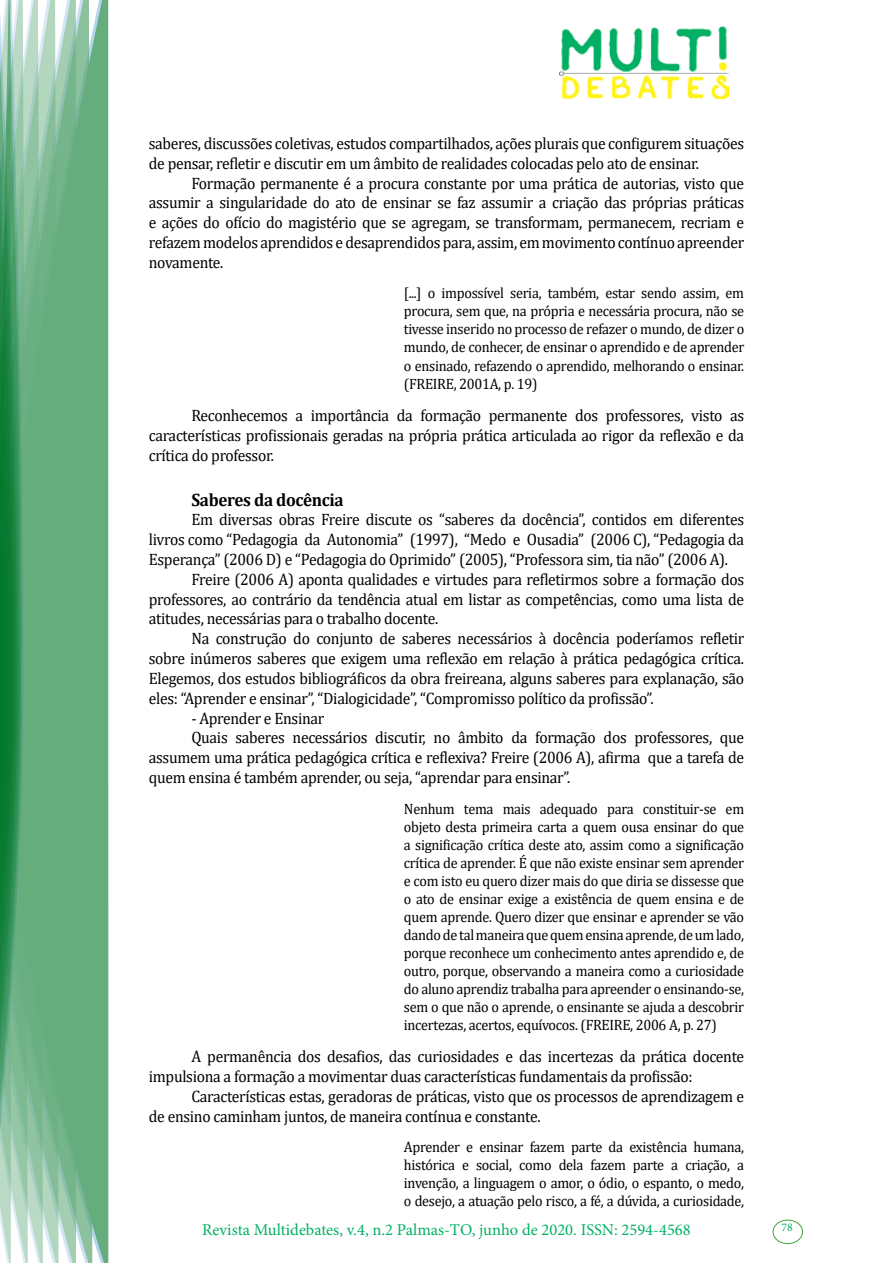
<style>
.page{position:relative;width:893px;height:1263px;background:#fff}
.page>*{position:absolute;margin:0;border:0;box-sizing:border-box;transform-origin:0 0}
.t1{font:700 18px "Cambria";letter-spacing:-.02em;color:#000;scale:.95 1}
.t2{font:16.5px/19.8px "Cambria";letter-spacing:-.02em;color:#000;scale:.95 1}
.t3{font:16.5px "Minion Pro";color:#00b064}
.t4{font:15px/18px "Cambria";letter-spacing:-.02em;color:#000;text-align:justify;scale:.95 1}
.t5{font:11.7px "Minion Pro";color:#00b064}
</style>
<div class="page">
<img style="left:559px;top:26px;width:169px;height:72px">
<div style="left:95px;top:0;width:14px;height:1263px;background:#66ad7e"></div>
<svg style="left:79px;top:0;width:16px;height:1263px;background:#6cb083"></svg>
<svg style="left:62px;top:0;width:17px;height:1263px;background:#6fb287"></svg>
<svg style="left:45px;top:0;width:17px;height:1263px;background:#77b68d"></svg>
<svg style="left:30px;top:0;width:15px;height:1263px;background:#7bb891"></svg>
<svg style="left:0;top:0;width:30px;height:1263px;background:#5ba779"></svg>
<div style="left:772px;top:1219px;width:31px;height:25px;border:1px solid #3fa535;border-radius:50%"></div>
<p class="t2" style="left:149px;top:133px;width:628px">saberes, discussões coletivas, estudos compartilhados, ações plurais que configurem situações de pensar, refletir e discutir em um âmbito de realidades colocadas pelo ato de ensinar.</p>
<p class="t2" style="left:149px;top:173px;width:628px;text-align:justify;text-indent:43px">Formação permanente é a procura constante por uma prática de autorias, visto que assumir a singularidade do ato de ensinar se faz assumir a criação das próprias práticas e ações do ofício do magistério que se agregam, se transformam, permanecem, recriam e refazem modelos aprendidos e desaprendidos para, assim, em movimento contínuo apreender novamente.</p>
<p class="t4" style="left:404px;top:284px;width:360px">[...] o impossível seria, também, estar sendo assim, em procura, sem que, na própria e necessária procura, não se tivesse inserido no processo de refazer o mundo, de dizer o mundo, de conhecer, de ensinar o aprendido e de aprender o ensinado, refazendo o aprendido, melhorando o ensinar. (FREIRE, 2001A, p. 19)</p>
<p class="t2" style="left:149px;top:405px;width:628px;text-align:justify;text-indent:43px">Reconhecemos a importância da formação permanente dos professores, visto as características profissionais geradas na própria prática articulada ao rigor da reflexão e da crítica do professor.</p>
<p class="t1" style="left:191px;top:487px;width:162px">Saberes da docência</p>
<p class="t2" style="left:191px;top:510px;width:583px">Em diversas obras Freire discute os “saberes da docência”, contidos em diferentes</p>
<p class="t2" style="left:149px;top:530px;width:628px">livros como “Pedagogia da Autonomia” (1997), “Medo e Ousadia” (2006 C), “Pedagogia da</p>
<p class="t2" style="left:149px;top:549px;width:611px">Esperança” (2006 D) e “Pedagogia do Oprimido” (2005), “Professora sim, tia não” (2006 A).</p>
<p class="t2" style="left:191px;top:569px;width:583px">Freire (2006 A) aponta qualidades e virtudes para refletirmos sobre a formação dos</p>
<p class="t2" style="left:149px;top:589px;width:628px">professores, ao contrário da tendência atual em listar as competências, como uma lista de</p>
<p class="t2" style="left:149px;top:609px;width:306px">atitudes, necessárias para o trabalho docente.</p>
<p class="t2" style="left:191px;top:629px;width:583px">Na construção do conjunto de saberes necessários à docência poderíamos refletir</p>
<p class="t2" style="left:149px;top:648px;width:628px">sobre inúmeros saberes que exigem uma reflexão em relação à prática pedagógica crítica.</p>
<p class="t2" style="left:149px;top:668px;width:628px">Elegemos, dos estudos bibliográficos da obra freireana, alguns saberes para explanação, são</p>
<p class="t2" style="left:149px;top:688px;width:533px">eles: “Aprender e ensinar”, “Dialogicidade”, “Compromisso político da profissão”.</p>
<p class="t2" style="left:191px;top:708px;width:141px">- Aprender e Ensinar</p>
<p class="t2" style="left:191px;top:728px;width:583px">Quais saberes necessários discutir, no âmbito da formação dos professores, que</p>
<p class="t2" style="left:149px;top:747px;width:628px">assumem uma prática pedagógica crítica e reflexiva? Freire (2006 A), afirma que a tarefa de</p>
<p class="t2" style="left:149px;top:767px;width:445px">quem ensina é também aprender, ou seja, “aprendar para ensinar”.</p>
<p class="t4" style="left:404px;top:799px;width:360px">Nenhum tema mais adequado para constituir-se em objeto desta primeira carta a quem ousa ensinar do que a significação crítica deste ato, assim como a significação crítica de aprender. É que não existe ensinar sem aprender e com isto eu quero dizer mais do que diria se dissesse que o ato de ensinar exige a existência de quem ensina e de quem aprende. Quero dizer que ensinar e aprender se vão dando de tal maneira que quem ensina aprende, de um lado, porque reconhece um conhecimento antes aprendido e, de outro, porque, observando a maneira como a curiosidade do aluno aprendiz trabalha para apreender o ensinando-se, sem o que não o aprende, o ensinante se ajuda a descobrir incertezas, acertos, equívocos. (FREIRE, 2006 A, p. 27)</p>
<p class="t2" style="left:149px;top:1047px;width:628px;text-indent:43px">A permanência dos desafios, das curiosidades e das incertezas da prática docente impulsiona a formação a movimentar duas características fundamentais da profissão:</p>
<p class="t2" style="left:149px;top:1086px;width:628px;text-indent:43px">Características estas, geradoras de práticas, visto que os processos de aprendizagem e de ensino caminham juntos, de maneira contínua e constante.</p>
<p class="t4" style="left:404px;top:1138px;width:360px">Aprender e ensinar fazem parte da existência humana, histórica e social, como dela fazem parte a criação, a invenção, a linguagem o amor, o ódio, o espanto, o medo, o desejo, a atuação pelo risco, a fé, a dúvida, a curiosidade,</p>
<p class="t3" style="left:202px;top:1218px;width:490px">Revista Multidebates, v.4, n.2 Palmas-TO, junho de 2020. ISSN: 2594-4568</p>
<p class="t5" style="left:781px;top:1219px;width:13px">78</p>
</div>
